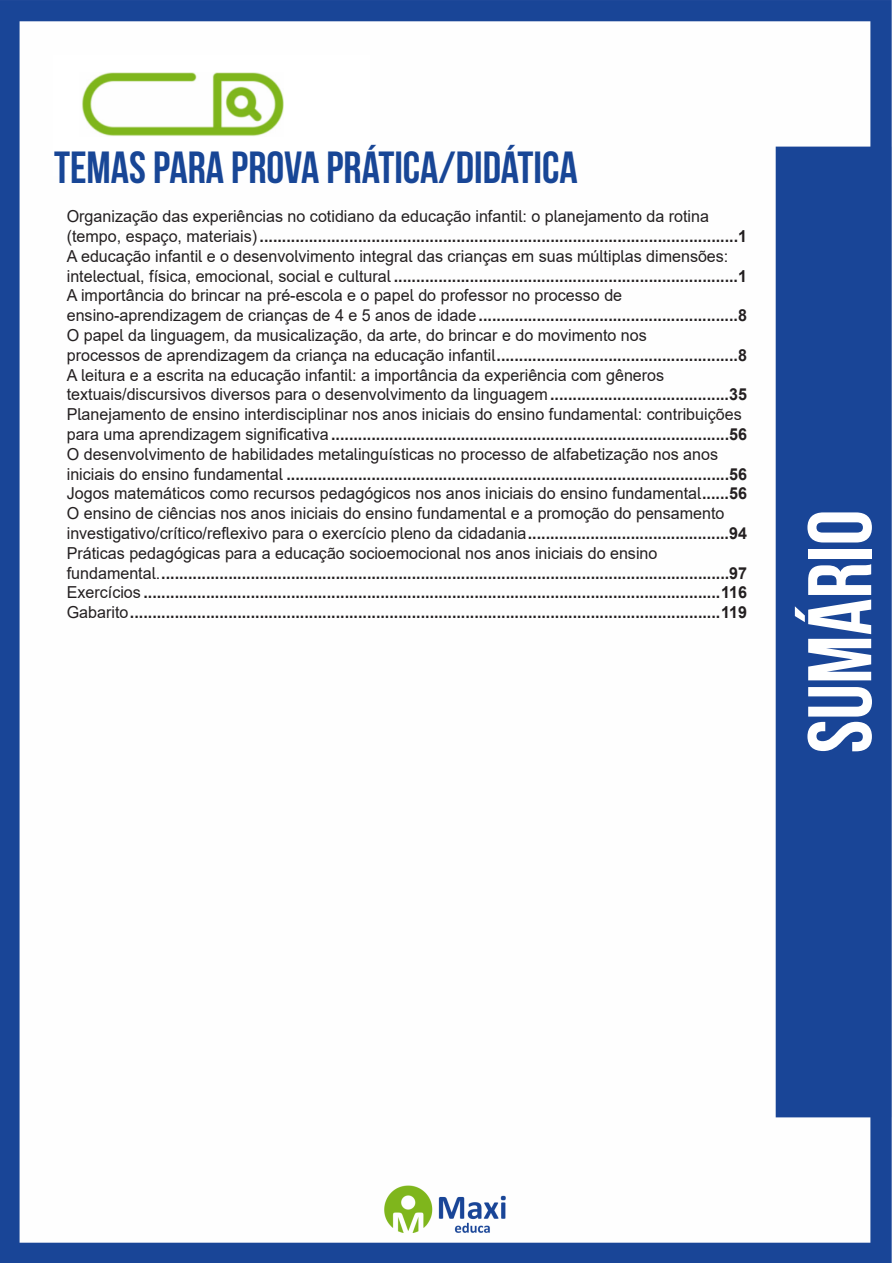
<style>
.page{position:relative;width:893px;height:1263px;background:#fff}
.page>*{position:absolute;margin:0;border:0;box-sizing:border-box;transform-origin:0 0}
.t1{font:700 90px "Bebas Neue";color:#fff}
.t2{font:700 45px "Bebas Neue";color:#184696}
.Titulo{font:700 16.5px "Arial";color:#231f20}
.Titulo-2{font:16.5px "Arial";color:#231f20}
.s1{font-weight:400}
.s2{font-weight:700}
</style>
<div class="page">
<img style="left:0;top:0;width:892px;height:1263px">
<div style="left:53px;top:55px;width:317px;height:121px;background:#fff"></div>
<img style="left:82px;top:72px;width:201px;height:64px">
<p class="t2" style="left:54px;top:142px;width:525px">TEMAS PARA PROVA PRÁTICA/DIDÁTICA</p>
<p class="Titulo-2" style="left:67px;top:205px;width:644px">Organização das experiências no cotidiano da educação infantil: o planejamento da rotina</p>
<p class="Titulo" style="left:67px;top:225px;width:682px"><span class="s1">(tempo, espaço, materiais)</span>...........................................................................................................1</p>
<p class="Titulo-2" style="left:67px;top:245px;width:663px">A educação infantil e o desenvolvimento integral das crianças em suas múltiplas dimensões:</p>
<p class="Titulo" style="left:67px;top:264px;width:682px"><span class="s1">intelectual, física, emocional, social e cultural</span> .............................................................................1</p>
<p class="Titulo-2" style="left:67px;top:284px;width:557px">A importância do brincar na pré-escola e o papel do professor no processo de</p>
<p class="Titulo" style="left:67px;top:304px;width:682px"><span class="s1">ensino-aprendizagem de crianças de 4 e 5 anos de idade</span> ..........................................................8</p>
<p class="Titulo-2" style="left:67px;top:324px;width:582px">O papel da linguagem, da musicalização, da arte, do brincar e do movimento nos</p>
<p class="Titulo" style="left:67px;top:343px;width:682px"><span class="s1">processos de aprendizagem da criança na educação infantil</span>......................................................8</p>
<p class="Titulo-2" style="left:67px;top:363px;width:599px">A leitura e a escrita na educação infantil: a importância da experiência com gêneros</p>
<p class="Titulo-2" style="left:67px;top:383px;width:682px">textuais/discursivos diversos para o desenvolvimento da linguagem<span class="s2">........................................35</span></p>
<p class="Titulo-2" style="left:67px;top:403px;width:676px">Planejamento de ensino interdisciplinar nos anos iniciais do ensino fundamental: contribuições</p>
<p class="Titulo" style="left:67px;top:423px;width:682px"><span class="s1">para uma aprendizagem significativa</span> .........................................................................................56</p>
<p class="Titulo-2" style="left:67px;top:443px;width:653px">O desenvolvimento de habilidades metalinguísticas no processo de alfabetização nos anos</p>
<p class="Titulo" style="left:67px;top:462px;width:682px"><span class="s1">iniciais do ensino fundamental</span> ...................................................................................................56</p>
<p class="Titulo-2" style="left:67px;top:482px;width:682px">Jogos matemáticos como recursos pedagógicos nos anos iniciais do ensino fundamental<span class="s2">......56</span></p>
<p class="Titulo-2" style="left:67px;top:502px;width:659px">O ensino de ciências nos anos iniciais do ensino fundamental e a promoção do pensamento</p>
<p class="Titulo-2" style="left:67px;top:522px;width:682px">investigativo/crítico/reflexivo para o exercício pleno da cidadania<span class="s2">.............................................94</span></p>
<p class="Titulo-2" style="left:67px;top:542px;width:592px">Práticas pedagógicas para a educação socioemocional nos anos iniciais do ensino</p>
<p class="Titulo" style="left:67px;top:561px;width:682px"><span class="s1">fundamental.</span>...............................................................................................................................97</p>
<p class="Titulo" style="left:67px;top:581px;width:682px"><span class="s1">Exercícios</span> .................................................................................................................................116</p>
<p class="Titulo" style="left:67px;top:601px;width:682px"><span class="s1">Gabarito</span>....................................................................................................................................119</p>
<h1 class="t1" style="left:791px;top:753px;width:245px;rotate:-90deg">SUMÁRIO</h1>
</div>
